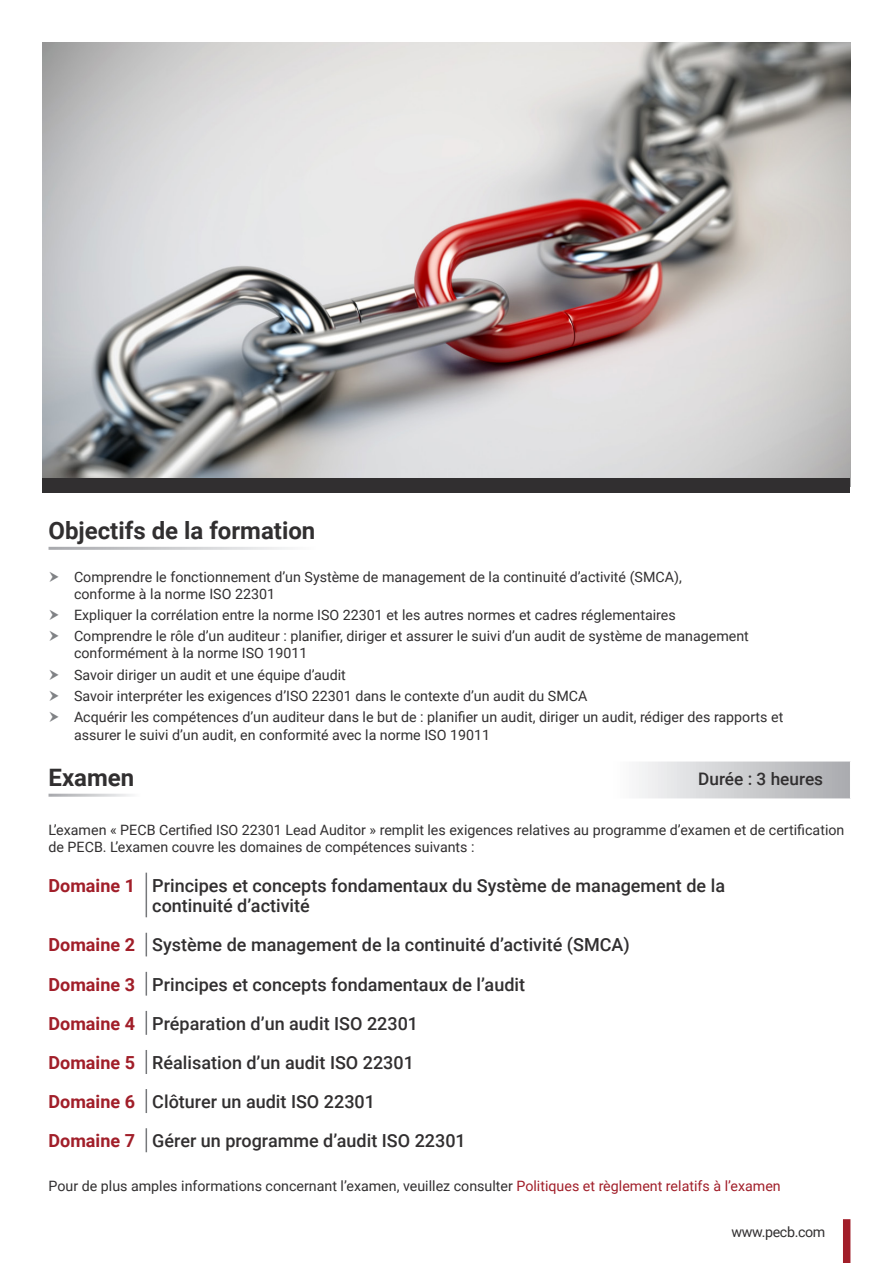
<style>
.page{position:relative;width:893px;height:1263px;background:#fff}
.page>*{position:absolute;margin:0;border:0;box-sizing:border-box;transform-origin:0 0}
.t1{font:700 24px "Roboto";color:#312f30}
.t2{font:500 18px "Roboto";color:#312f30}
.t3{font:700 18px "Roboto";color:#a11e29}
.t4{font:500 17.25px "Roboto";color:#312f30}
.Bullet_Points{font:14.25px/17.1px "Roboto";color:#312f30}
.Bullet_Points-2{font:14.25px "Roboto";letter-spacing:-.025em;color:#312f30}
.s1{color:#a11e29}
</style>
<div class="page">
<img style="left:43px;top:43px;width:807px;height:435px">
<div style="left:843px;top:1219px;width:7px;height:44px;background:#a11e29"></div>
<div style="left:43px;top:478px;width:807px;height:15px;background:#312f30"></div>
<svg style="left:639px;top:762px;width:211px;height:37px;background:#cecfd1"></svg>
<hr style="left:146px;top:873px;width:1px;height:44px;background:#76787b">
<svg style="left:146px;top:932px;width:1px;height:25px"></svg>
<svg style="left:146px;top:972px;width:1px;height:24px"></svg>
<svg style="left:146px;top:1011px;width:1px;height:24px"></svg>
<svg style="left:146px;top:1050px;width:1px;height:24px"></svg>
<svg style="left:146px;top:1089px;width:1px;height:24px"></svg>
<svg style="left:146px;top:1128px;width:1px;height:24px"></svg>
<p class="t1" style="left:49px;top:514px;width:268px">Objectifs de la formation</p>
<p class="Bullet_Points" style="left:74px;top:567px;width:609px">Comprendre le fonctionnement d’un Système de management de la continuité d’activité (SMCA), conforme à la norme ISO 22301</p>
<p class="Bullet_Points" style="left:74px;top:606px;width:603px">Expliquer la corrélation entre la norme ISO 22301 et les autres normes et cadres réglementaires</p>
<p class="Bullet_Points" style="left:74px;top:627px;width:676px">Comprendre le rôle d’un auditeur : planifier, diriger et assurer le suivi d’un audit de système de management conformément à la norme ISO 19011</p>
<p class="Bullet_Points" style="left:74px;top:666px;width:273px">Savoir diriger un audit et une équipe d’audit</p>
<p class="Bullet_Points" style="left:74px;top:687px;width:515px">Savoir interpréter les exigences d’ISO 22301 dans le contexte d’un audit du SMCA</p>
<p class="Bullet_Points" style="left:74px;top:708px;width:711px">Acquérir les compétences d’un auditeur dans le but de : planifier un audit, diriger un audit, rédiger des rapports et assurer le suivi d’un audit, en conformité avec la norme ISO 19011</p>
<p class="t1" style="left:49px;top:761px;width:87px">Examen</p>
<p class="t4" style="left:698px;top:767px;width:127px">Durée : 3 heures</p>
<p class="Bullet_Points" style="left:49px;top:821px;width:797px;line-height:16.5px">L’examen « PECB Certified ISO 22301 Lead Auditor » remplit les exigences relatives au programme d’examen et de certification de PECB. L’examen couvre les domaines de compétences suivants :</p>
<p class="t3" style="left:49px;top:872px;width:88px">Domaine 1</p>
<p class="t2" style="left:152px;top:872px;width:574px">Principes et concepts fondamentaux du Système de management de la</p>
<p class="t2" style="left:152px;top:893px;width:159px">continuité d’activité</p>
<p class="t3" style="left:49px;top:932px;width:88px">Domaine 2</p>
<p class="t2" style="left:152px;top:932px;width:479px">Système de management de la continuité d’activité (SMCA)</p>
<p class="t3" style="left:49px;top:971px;width:88px">Domaine 3</p>
<p class="t2" style="left:152px;top:971px;width:374px">Principes et concepts fondamentaux de l’audit</p>
<p class="t3" style="left:49px;top:1011px;width:88px">Domaine 4</p>
<p class="t2" style="left:152px;top:1011px;width:267px">Préparation d’un audit ISO 22301</p>
<p class="t3" style="left:49px;top:1050px;width:88px">Domaine 5</p>
<p class="t2" style="left:152px;top:1050px;width:263px">Réalisation d’un audit ISO 22301</p>
<p class="t3" style="left:49px;top:1089px;width:88px">Domaine 6</p>
<p class="t2" style="left:152px;top:1089px;width:224px">Clôturer un audit ISO 22301</p>
<p class="t3" style="left:49px;top:1128px;width:88px">Domaine 7</p>
<p class="t2" style="left:152px;top:1128px;width:315px">Gérer un programme d’audit ISO 22301</p>
<p class="Bullet_Points" style="left:49px;top:1176px;width:734px">Pour de plus amples informations concernant l’examen, veuillez consulter <span class="s1">Politiques et règlement relatifs à l’examen</span></p>
<p class="Bullet_Points-2" style="left:731px;top:1221px;width:95px">www.pecb.com</p>
</div>
